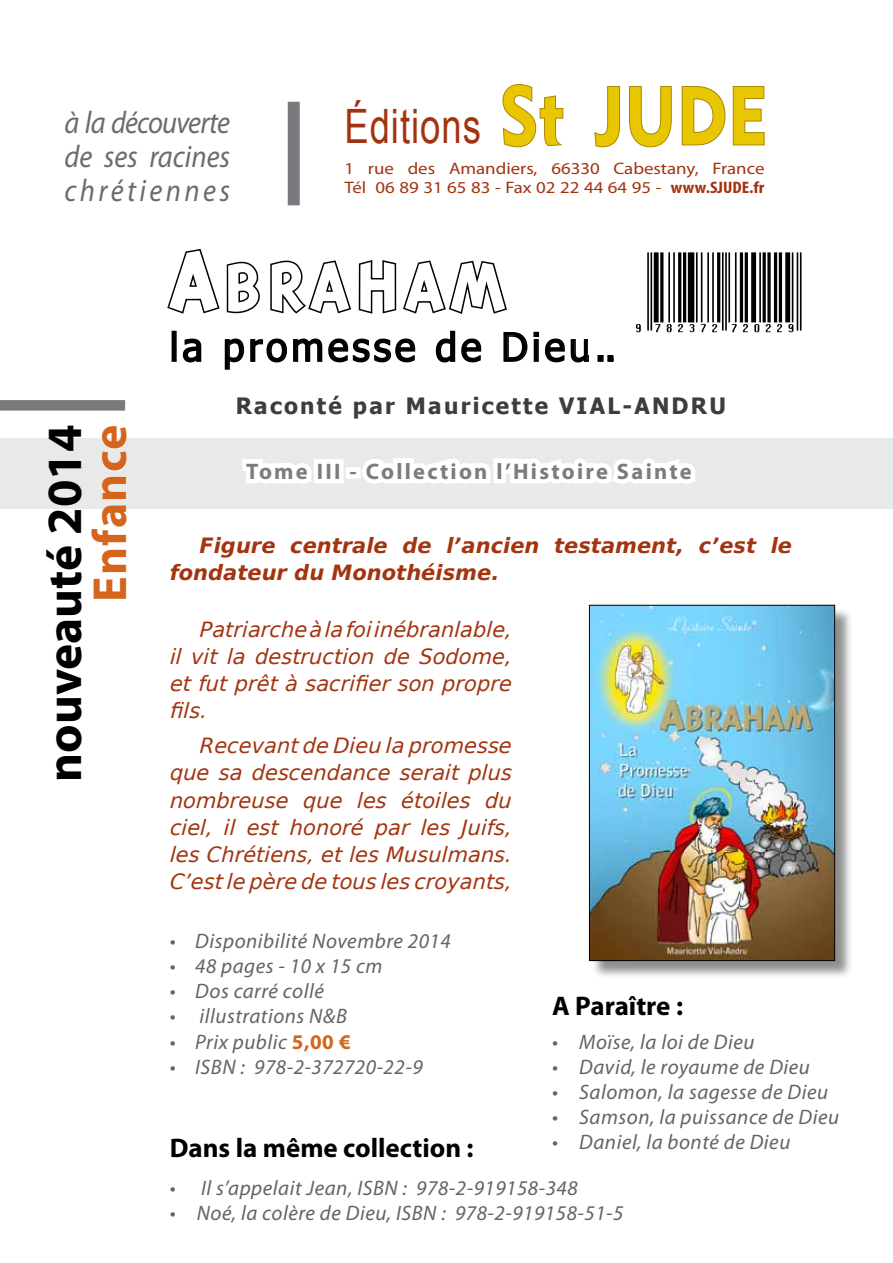
<style>
.page{position:relative;width:893px;height:1263px;background:#fff}
.page>*{position:absolute;margin:0;border:0;box-sizing:border-box;transform-origin:0 0}
.t1{font:82.5px "Geometric 415 BT Black A";color:#e9c700;scale:.85 1}
.t2{font:700 66px "Tintin Majuscules";letter-spacing:.1em;color:#fff}
.t3{font:700 49.5px "Myriad Pro";color:#000}
.t4{font:700 48px "Myriad Pro";letter-spacing:.025em;color:#d5651c}
.t5{font:47.4px "Arial";letter-spacing:.025em;color:#a33310;scale:.77 1}
.t6{font:39px "Tahoma";letter-spacing:.1em;color:#000}
.t7{font:italic 31.35px/34.2px "Myriad Pro";color:#6b6c6f;text-align:justify;scale:.91 1}
.t8{font:700 27px "Myriad Pro";color:#000}
.t9{font:700 22.5px "Myriad Pro";letter-spacing:.1em;color:#7b7c7f}
.t10{font:700 22.5px "Tahoma";letter-spacing:.1em;color:#3d3c3e}
.t11{font:italic 21px "Myriad Pro";letter-spacing:.025em;color:#636466}
.t12{font:italic 21px/27px "DejaVu Sans";color:#a33410;text-align:justify}
.t13{font:italic 700 21px/27px "DejaVu Sans";color:#a33410}
.t14{font:16.65px/18.8px "Myriad Pro";color:#a33310;scale:1.13 1}
.s1{font-weight:700;font-stretch:condensed}
.s2{font-family:"Ribbon 131 BT";font-size:55.5px}
.s3{font-weight:700;font-style:normal;color:#d5651c}
</style>
<div class="page">
<svg style="left:502px;top:84px;width:62px;height:64px"></svg>
<svg style="left:594px;top:86px;width:26px;height:62px"></svg>
<svg style="left:629px;top:86px;width:43px;height:62px"></svg>
<svg style="left:681px;top:86px;width:45px;height:60px"></svg>
<svg style="left:732px;top:86px;width:33px;height:60px"></svg>
<div style="left:288px;top:102px;width:12px;height:103px;background:#797a7d"></div>
<svg style="left:167px;top:249px;width:93px;height:65px"></svg>
<svg style="left:270px;top:260px;width:237px;height:54px"></svg>
<div style="left:0;top:400px;width:125px;height:11px;background:#7b7b7b"></div>
<div style="left:0;top:438px;width:893px;height:71px;background:#e8e9e9"></div>
<svg style="left:171px;top:330px;width:586px;height:577px"></svg>
<div style="left:591px;top:607px;width:263px;height:373px;background:#000;opacity:.44"></div>
<img style="left:591px;top:607px;width:242px;height:352px">
<div style="left:589px;top:605px;width:246px;height:356px;border:1px solid #000"></div>
<svg style="left:102px;top:438px;width:25px;height:71px"></svg>
<img style="left:589px;top:252px;width:213px;height:103px">
<h3 class="t7" style="left:64px;top:105px;width:184px">à la découverte de ses racines chrétiennes</h3>
<h1 class="t1" style="left:500px;top:65px;width:316px">St JUDE</h1>
<p class="t14" style="left:344px;top:159px;width:373px">1 rue des Amandiers, 66330 Cabestany, France<br>Tél 06 89 31 65 83 - Fax 02 22 44 64 95 - <span class="s1">www.SJUDE.fr</span></p>
<h3 class="t5" style="left:344px;top:96px;width:179px">éditions</h3>
<h3 class="t3" style="left:32px;top:782px;width:358px;rotate:-90deg">nouveauté 2014</h3>
<h3 class="t4" style="left:79px;top:602px;width:179px;rotate:-90deg">Enfance</h3>
<h2 class="t2" style="left:170px;top:248px;width:337px">Abraham</h2>
<h3 class="t6" style="left:170px;top:321px;width:456px">la promesse de Dieu..<span class="s2">.</span></h3>
<p class="t10" style="left:236px;top:390px;width:492px">Raconté par Mauricette VIAL-ANDRU</p>
<p class="t9" style="left:246px;top:456px;width:447px">Tome III - Collection l’Histoire Sainte</p>
<p class="t13" style="left:170px;top:532px;width:624px;text-indent:30px">Figure centrale de l’ancien testament, c’est le fondateur du Monothéisme.</p>
<p class="t12" style="left:170px;top:616px;width:345px;text-indent:30px">Patriarche à la foi inébranlable, il vit la destruction de Sodome, et fut prêt à sacrifier son propre fils.</p>
<p class="t12" style="left:170px;top:732px;width:345px;text-indent:30px">Recevant de Dieu la promesse que sa descendance serait plus nombreuse que les étoiles du ciel, il est honoré par les Juifs, les Chrétiens, et les Musulmans.<br>C’est le père de tous les croyants,</p>
<p class="t11" style="left:170px;top:928px;width:283px">• Disponibilité Novembre 2014</p>
<p class="t11" style="left:170px;top:953px;width:214px">• 48 pages - 10 x 15 cm</p>
<p class="t11" style="left:170px;top:978px;width:156px">• Dos carré collé</p>
<p class="t11" style="left:170px;top:1003px;width:179px">• illustrations N&amp;B</p>
<p class="t11" style="left:170px;top:1028px;width:183px">• Prix public <span class="s3">5,00 €</span></p>
<p class="t11" style="left:170px;top:1054px;width:254px">• ISBN : 978-2-372720-22-9</p>
<p class="t8" style="left:552px;top:988px;width:132px">A Paraître :</p>
<p class="t11" style="left:552px;top:1028px;width:204px">• Moïse, la loi de Dieu</p>
<p class="t11" style="left:552px;top:1054px;width:259px">• David, le royaume de Dieu</p>
<p class="t11" style="left:552px;top:1079px;width:278px">• Salomon, la sagesse de Dieu</p>
<p class="t11" style="left:552px;top:1104px;width:289px">• Samson, la puissance de Dieu</p>
<p class="t11" style="left:552px;top:1129px;width:240px">• Daniel, la bonté de Dieu</p>
<p class="t8" style="left:170px;top:1130px;width:305px">Dans la même collection :</p>
<p class="t11" style="left:170px;top:1175px;width:410px">• Il s’appelait Jean, ISBN : 978-2-919158-348</p>
<p class="t11" style="left:170px;top:1200px;width:455px">• Noé, la colère de Dieu, ISBN : 978-2-919158-51-5</p>
</div>
